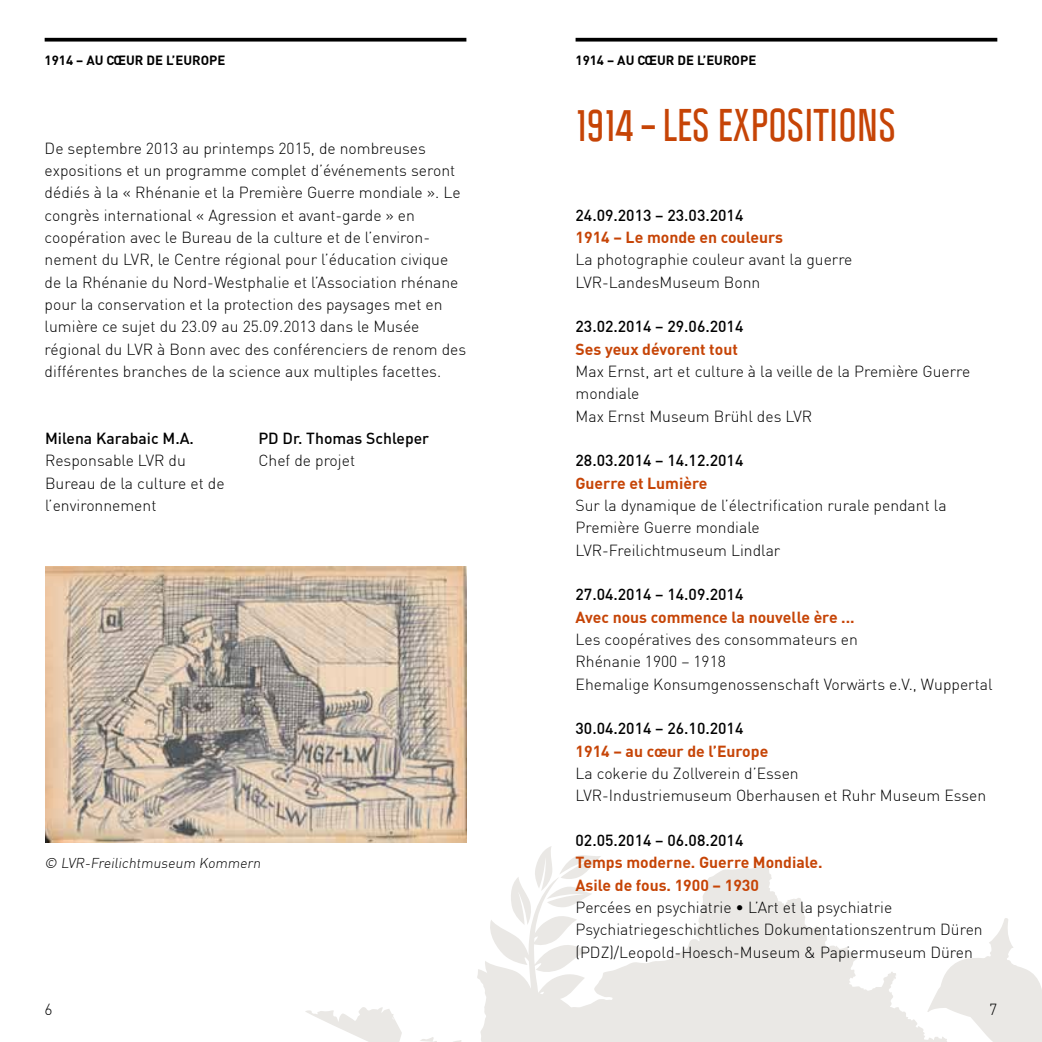
<style>
.page{position:relative;width:1042px;height:1042px;background:#fff}
.page>*{position:absolute;margin:0;border:0;box-sizing:border-box;transform-origin:0 0}
.t1{font:700 40.25px "Politica";color:#c64406}
.t2{font:300 15.75px/22.4px "DIN";color:#000}
.t3{font:500 15.75px "DIN";color:#000}
.t4{font:700 15.75px/22.4px "DIN";color:#c64406}
.t5{font:300 14px "DIN";color:#000}
.t6{font:700 13.12px "DIN";color:#000}
</style>
<div class="page">
<svg style="left:537px;top:846px;width:64px;height:18px"></svg>
<svg style="left:305px;top:864px;width:622px;height:178px"></svg>
<svg style="left:927px;top:918px;width:115px;height:124px"></svg>
<svg style="left:45px;top:38px;width:421px;height:4px;background:#1c1c1c"></svg>
<svg style="left:575px;top:38px;width:422px;height:4px;background:#1c1c1c"></svg>
<img style="left:45px;top:566px;width:422px;height:276px">
<p class="t6" style="left:45px;top:51px;width:182px">1914 – Au cœur de l’Europe</p>
<p class="t6" style="left:575px;top:51px;width:182px">1914 – Au cœur de l’Europe</p>
<p class="t2" style="left:45px;top:137px;width:423px">De septembre 2013 au printemps 2015, de nombreuses expositions et un programme complet d’événements seront dédiés à la « Rhénanie et la Première Guerre mondiale ». Le congrès international « Agression et avant-garde » en coopération avec le Bureau de la culture et de l’environ&shy;nement du LVR, le Centre régional pour l’éducation civique de la Rhénanie du Nord-Westphalie et l’Association rhénane pour la conservation et la protection des paysages met en lumière ce sujet du 23.09 au 25.09.2013 dans le Musée régional du LVR à Bonn avec des conférenciers de renom des différentes branches de la science aux multiples facettes.</p>
<p class="t3" style="left:45px;top:428px;width:150px">Milena Karabaic M.A.</p>
<p class="t2" style="left:45px;top:449px;width:181px">Responsable LVR du<br>Bureau de la culture et de l’environnement</p>
<p class="t3" style="left:258px;top:428px;width:172px">PD Dr. Thomas Schleper</p>
<p class="t2" style="left:258px;top:449px;width:98px">Chef de projet</p>
<p class="t5" style="left:45px;top:854px;width:220px">© LVR-Freilichtmuseum Kommern</p>
<h1 class="t1" style="left:575px;top:99px;width:322px">1914 – LES EXPOSITIONS</h1>
<p class="t3" style="left:575px;top:205px;width:169px">24.09.2013 – 23.03.2014</p>
<p class="t4" style="left:575px;top:225px;width:209px">1914 – Le monde en couleurs</p>
<p class="t2" style="left:575px;top:248px;width:278px">La photographie couleur avant la guerre<br>LVR-LandesMuseum Bonn</p>
<p class="t3" style="left:575px;top:317px;width:169px">23.02.2014 – 29.06.2014</p>
<p class="t4" style="left:575px;top:337px;width:164px">Ses yeux dévorent tout</p>
<p class="t2" style="left:575px;top:360px;width:396px">Max Ernst, art et culture à la veille de la Première Guerre mondiale<br>Max Ernst Museum Brühl des LVR</p>
<p class="t3" style="left:575px;top:451px;width:169px">28.03.2014 – 14.12.2014</p>
<p class="t4" style="left:575px;top:471px;width:133px">Guerre et Lumière</p>
<p class="t2" style="left:575px;top:494px;width:372px">Sur la dynamique de l’électrification rurale pendant la<br>Première Guerre mondiale<br>LVR-Freilichtmuseum Lindlar</p>
<p class="t3" style="left:575px;top:584px;width:169px">27.04.2014 – 14.09.2014</p>
<p class="t4" style="left:575px;top:605px;width:281px">Avec nous commence la nouvelle ère ...</p>
<p class="t2" style="left:575px;top:628px;width:418px">Les coopératives des consommateurs en<br>Rhénanie 1900 – 1918<br>Ehemalige Konsumgenossenschaft Vorwärts e.V., Wuppertal</p>
<p class="t3" style="left:575px;top:718px;width:169px">30.04.2014 – 26.10.2014</p>
<p class="t4" style="left:575px;top:739px;width:194px">1914 – au cœur de l’Europe</p>
<p class="t2" style="left:575px;top:762px;width:412px">La cokerie du Zollverein d’Essen<br>LVR-Industriemuseum Oberhausen et Ruhr Museum Essen</p>
<p class="t3" style="left:575px;top:830px;width:169px">02.05.2014 – 06.08.2014</p>
<p class="t4" style="left:575px;top:850px;width:249px">Temps moderne. Guerre Mondiale.<br>Asile de fous. 1900 – 1930</p>
<p class="t2" style="left:575px;top:896px;width:409px">Percées en psychiatrie • L’Art et la psychiatrie<br>Psychiatriegeschichtliches Dokumentationszentrum Düren (PDZ)/Leopold-Hoesch-Museum &amp; Papiermuseum Düren</p>
<p class="t2" style="left:45px;top:997px;width:10px">6</p>
<p class="t2" style="left:989px;top:997px;width:10px">7</p>
</div>
